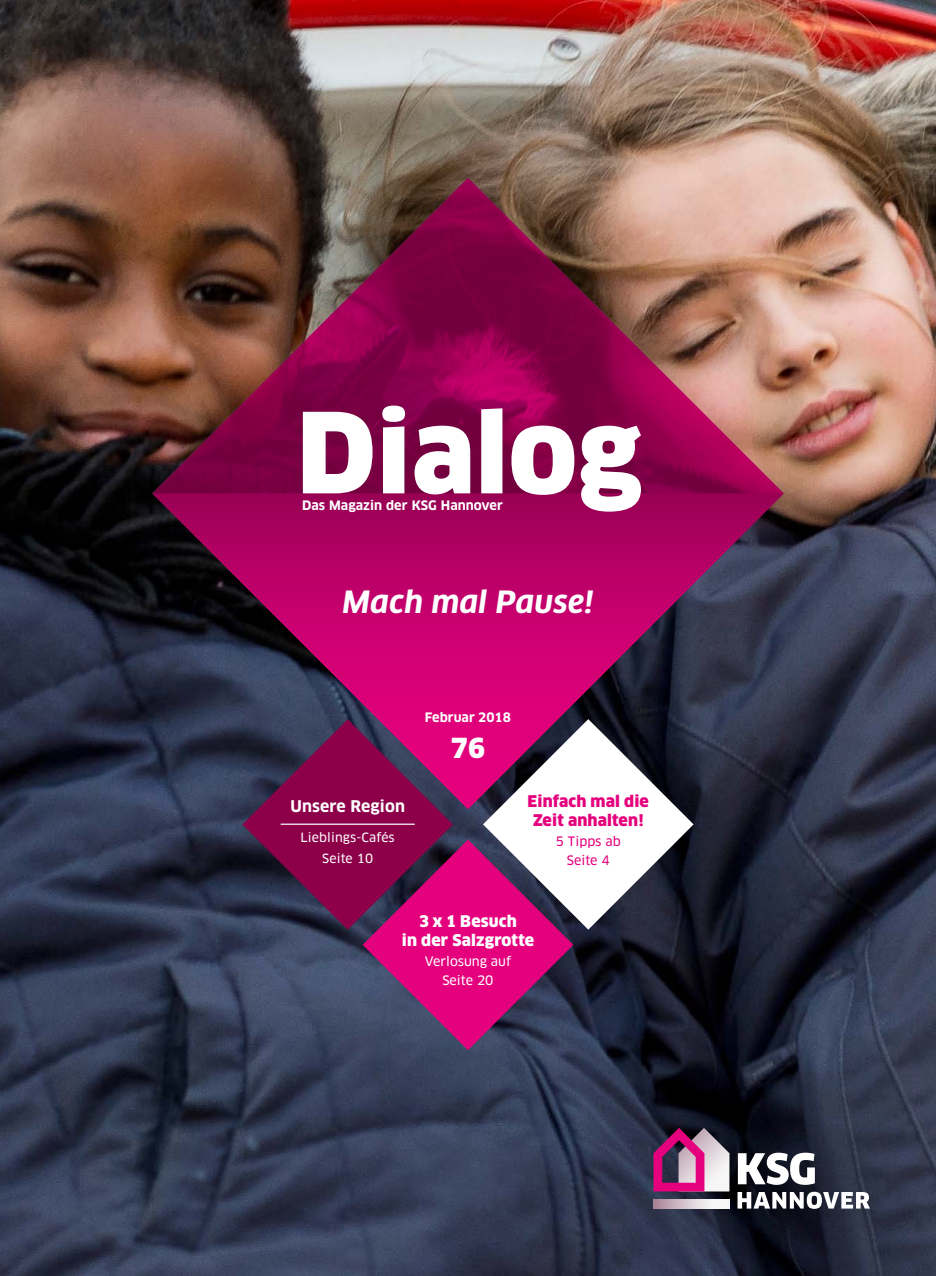
<style>
.page{position:relative;width:936px;height:1276px;background:#fff}
.page>*{position:absolute;margin:0;border:0;box-sizing:border-box;transform-origin:0 0}
.t1{font:900 108.75px "Clan Pro";color:#fff}
.t2{font:italic 700 30px "Clan Pro";letter-spacing:.01em;color:#fff}
.t3{font:900 27px "Clan Pro";color:#fff}
.t4{font:900 15.75px/19.5px "Clan Pro";letter-spacing:.01em;color:#e5007d;text-align:center}
.t5{font:900 15.75px/19.5px "Clan Pro";letter-spacing:.01em;color:#fff;text-align:center}
.t6{font:700 15.75px "Clan Pro";letter-spacing:.01em;color:#fff}
.t7{font:700 12.75px "Clan Pro";color:#fff}
.t8{font:12.75px/19.4px "Clan Pro News";color:#fff;text-align:center}
.t9{font:12.75px/19.4px "Clan Pro News";color:#e5007d;text-align:center}
.t10{font:12.45px/20.9px "Clan Pro News";letter-spacing:.01em;color:#fff;text-align:center}
</style>
<div class="page">
<img style="left:0;top:0;width:935px;height:1276px">
<svg style="left:242px;top:809px;width:451px;height:241px;background:#7a3b6b"></svg>
<hr style="left:280px;top:823px;width:135px;height:2px;background:#fff">
<img style="left:152px;top:178px;width:631px;height:315px">
<svg style="left:152px;top:493px;width:631px;height:316px;background:#7f1c5b"></svg>
<svg style="left:539px;top:1019px;width:396px;height:257px;background:#252b3f"></svg>
<svg style="left:653px;top:1199px;width:76px;height:9px"></svg>
<svg style="left:653px;top:1127px;width:76px;height:64px;background:#a55f8c"></svg>
<svg style="left:737px;top:1152px;width:133px;height:57px"></svg>
<h1 class="t1" style="left:297px;top:388px;width:346px">Dialog</h1>
<p class="t7" style="left:302px;top:498px;width:202px">Das Magazin der KSG Hannover</p>
<h2 class="t2" style="left:342px;top:584px;width:252px">Mach mal Pause!</h2>
<p class="t6" style="left:290px;top:797px;width:116px">Unsere Region</p>
<p class="t10" style="left:300px;top:827px;width:96px">Lieblings-Cafés<br>Seite 10</p>
<p class="t7" style="left:425px;top:710px;width:87px">Februar 2018</p>
<h3 class="t3" style="left:451px;top:732px;width:36px">76</h3>
<p class="t4" style="left:527px;top:791px;width:123px">Einfach mal die<br>Zeit anhalten!</p>
<p class="t9" style="left:556px;top:831px;width:66px">5 Tipps ab<br>Seite 4</p>
<p class="t5" style="left:402px;top:911px;width:134px">3 x 1 Besuch<br>in der Salzgrotte</p>
<p class="t8" style="left:425px;top:951px;width:88px">Verlosung auf<br>Seite 20</p>
</div>
